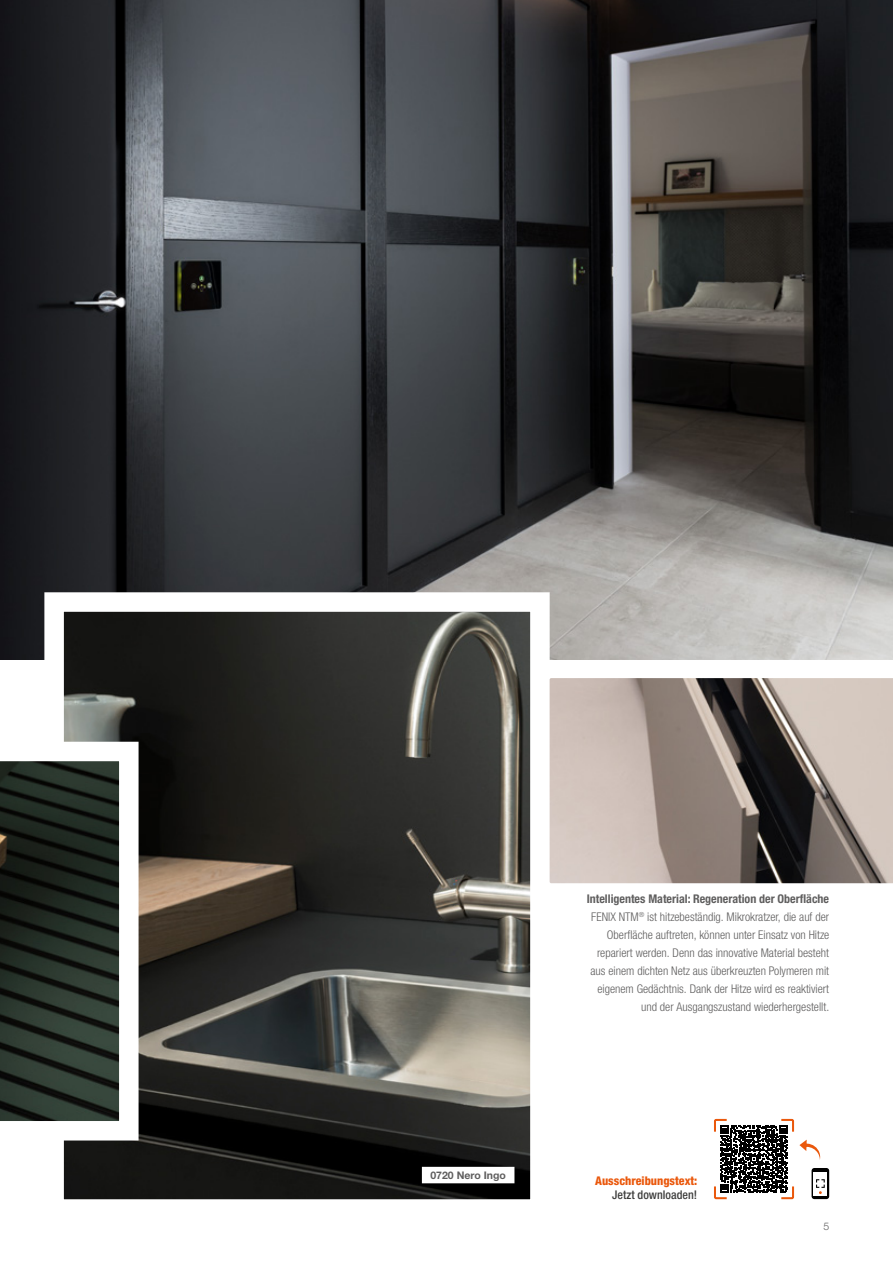
<style>
.page{position:relative;width:893px;height:1263px;background:#fff}
.page>*{position:absolute;margin:0;border:0;box-sizing:border-box;transform-origin:0 0}
.Fließtext{font:300 condensed 12px/18px "Helvetica Neue LTW1 G";color:#5f5e5e;text-align:right}
.Fließtext-2{font:700 condensed 12px "Helvetica Neue LTW1 G";color:#5f5e5e}
.t1{font:800 condensed 12px "Helvetica Neue LTW1 G";color:#ea580c}
.t2{font:500 condensed 12px "Helvetica Neue LTW1 G";color:#3c3c3b}
.Bildtext_HG_weiß{font:700 10.5px "Helvetica Neue LTW1 G";color:#5f5e5e}
.t3{font:300 10.5px "Helvetica Neue LTW1 G";color:#5f5e5e}
</style>
<div class="page">
<img style="left:0;top:0;width:893px;height:659px">
<svg style="left:35px;top:582px;width:524px;height:618px;background:#504f4b"></svg>
<svg style="left:0;top:732px;width:148px;height:418px"></svg>
<div style="left:422px;top:1167px;width:92px;height:16px;background:#fff"></div>
<div style="left:812px;top:1168px;width:17px;height:31px;background:#000;border-radius:3px"></div>
<div style="left:813px;top:1172px;width:14px;height:23px;background:#fff"></div>
<svg style="left:714px;top:1118px;width:111px;height:82px"></svg>
<img style="left:550px;top:678px;width:343px;height:205px">
<p class="Fließtext-2" style="left:587px;top:892px;width:244px">Intelligentes Material: Regeneration der Oberfläche</p>
<p class="Fließtext" style="left:591px;top:908px;width:239px">FENIX NTM<sup>®</sup> ist hitzebeständig. Mikrokratzer, die auf der</p>
<p class="Fließtext" style="left:590px;top:926px;width:240px">Oberfläche auftreten, können unter Einsatz von Hitze repariert werden. Denn das innovative Material besteht aus einem dichten Netz aus überkreuzten Polymeren mit eigenem Gedächtnis. Dank der Hitze wird es reaktiviert und der Ausgangszustand wiederhergestellt.</p>
<p class="Bildtext_HG_weiß" style="left:430px;top:1169px;width:77px">0720 Nero Ingo</p>
<p class="t1" style="left:595px;top:1173px;width:104px">Ausschreibungstext:</p>
<p class="t2" style="left:612px;top:1188px;width:86px">Jetzt downloaden!</p>
<p class="t3" style="left:823px;top:1220px;width:7px">5</p>
</div>
